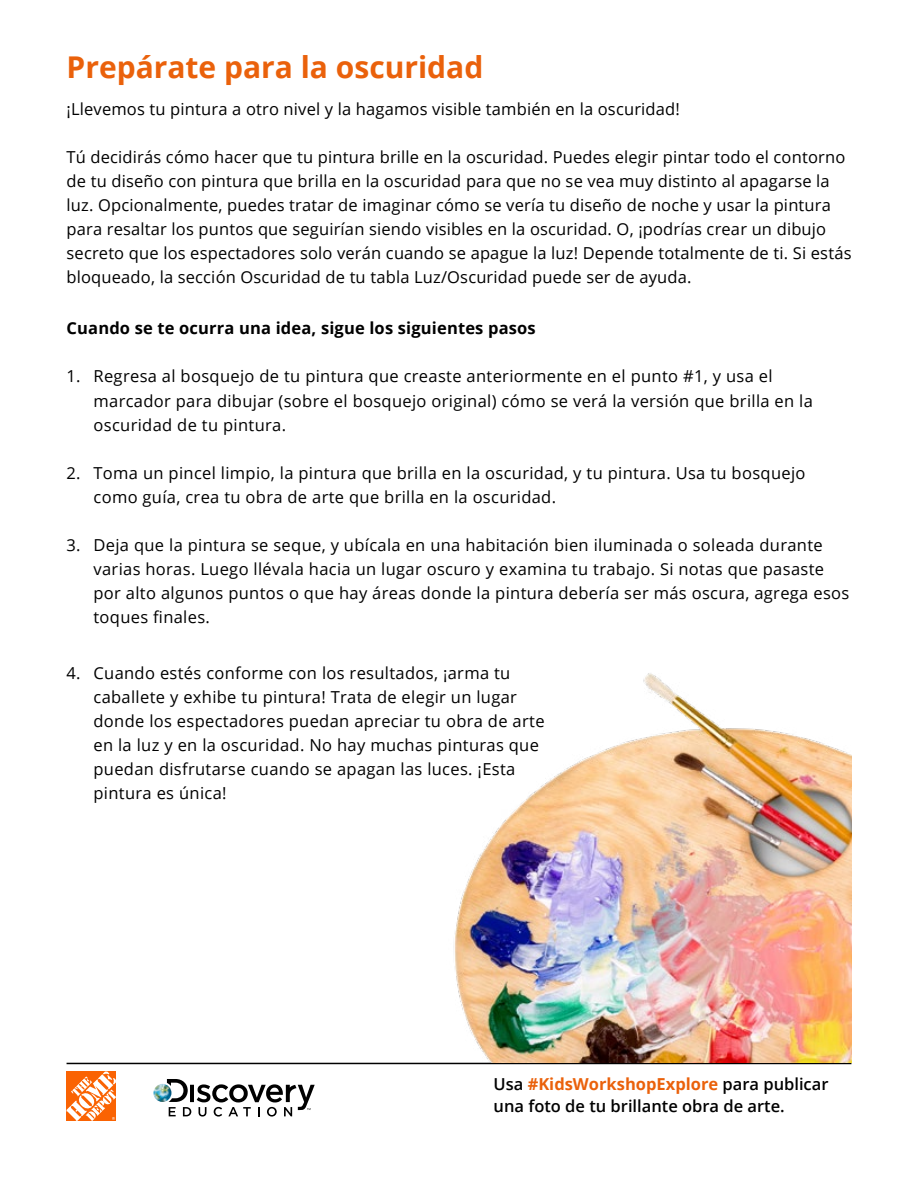
<style>
.page{position:relative;width:918px;height:1188px;background:#fff}
.page>*{position:absolute;margin:0;border:0;box-sizing:border-box;transform-origin:0 0}
.t1{font:700 30px "Open Sans";color:#ea610b}
.t2{font:16.5px/24px "Open Sans";letter-spacing:.02em;color:#000}
.t3{font:600 16.5px/22.5px "Open Sans";color:#000}
.t4{font:700 16.5px "Open Sans";letter-spacing:.01em;color:#000}
.s1{font-weight:700;color:#ea610b}
</style>
<div class="page">
<svg style="left:67px;top:1072px;width:49px;height:49px"></svg>
<hr style="left:67px;top:1063px;width:784px;height:1px;background:#000">
<img style="left:153px;top:1084px;width:19px;height:18px;border-radius:9px">
<svg style="left:167px;top:1079px;width:148px;height:38px"></svg>
<img style="left:438px;top:673px;width:413px;height:390px">
<h1 class="t1" style="left:67px;top:46px;width:418px">Prepárate para la oscuridad</h1>
<p class="t2" style="left:67px;top:96px;width:615px">¡Llevemos tu pintura a otro nivel y la hagamos visible también en la oscuridad!</p>
<p class="t2" style="left:67px;top:144px;width:787px">Tú decidirás cómo hacer que tu pintura brille en la oscuridad. Puedes elegir pintar todo el contorno de tu diseño con pintura que brilla en la oscuridad para que no se vea muy distinto al apagarse la luz. Opcionalmente, puedes tratar de imaginar cómo se vería tu diseño de noche y usar la pintura para resaltar los puntos que seguirían siendo visibles en la oscuridad. O, ¡podrías crear un dibujo secreto que los espectadores solo verán cuando se apague la luz! Depende totalmente de ti. Si estás bloqueado, la sección Oscuridad de tu tabla Luz/Oscuridad puede ser de ayuda.</p>
<p class="t4" style="left:67px;top:317px;width:471px">Cuando se te ocurra una idea, sigue los siguientes pasos</p>
<p class="t2" style="left:94px;top:364px;width:721px;text-indent:-27px">1. Regresa al bosquejo de tu pintura que creaste anteriormente en el punto #1, y usa el marcador para dibujar (sobre el bosquejo original) cómo se verá la versión que brilla en la oscuridad de tu pintura.</p>
<p class="t2" style="left:94px;top:460px;width:714px;text-indent:-27px">2. Toma un pincel limpio, la pintura que brilla en la oscuridad, y tu pintura. Usa tu bosquejo como guía, crea tu obra de arte que brilla en la oscuridad.</p>
<p class="t2" style="left:94px;top:532px;width:757px;text-indent:-27px">3. Deja que la pintura se seque, y ubícala en una habitación bien iluminada o soleada durante varias horas. Luego llévala hacia un lugar oscuro y examina tu trabajo. Si notas que pasaste por alto algunos puntos o que hay áreas donde la pintura debería ser más oscura, agrega esos toques finales.</p>
<p class="t2" style="left:93px;top:661px;width:453px;text-indent:-27px">4. Cuando estés conforme con los resultados, ¡arma tu caballete y exhibe tu pintura! Trata de elegir un lugar donde los espectadores puedan apreciar tu obra de arte en la luz y en la oscuridad. No hay muchas pinturas que puedan disfrutarse cuando se apagan las luces. ¡Esta pintura es única!</p>
<p class="t3" style="left:494px;top:1072px;width:336px">Usa <span class="s1">#KidsWorkshopExplore</span> para publicar una foto de tu brillante obra de arte.</p>
</div>
